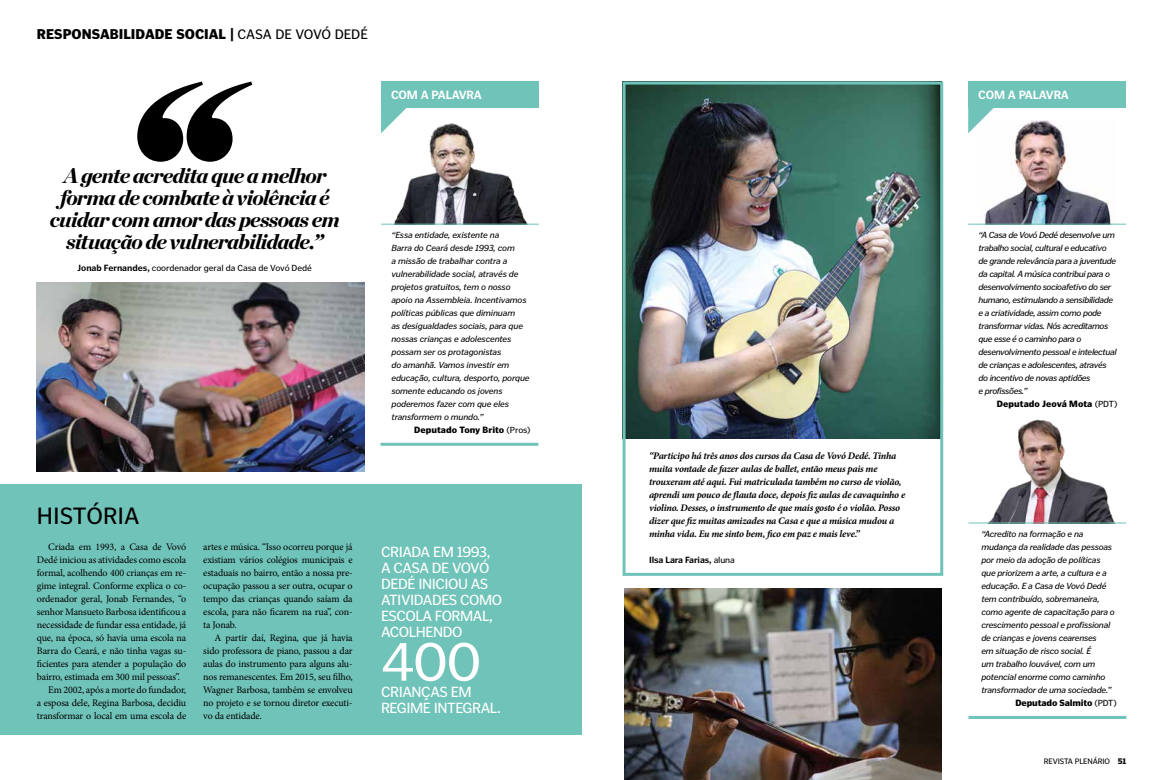
<style>
.page{position:relative;width:1163px;height:780px;background:#fff}
.page>*{position:absolute;margin:0;border:0;box-sizing:border-box;transform-origin:0 0}
.t1{font:55px "Poynter Gothic Text";color:#fff}
.t2{font:24px "Poynter Gothic Text";color:#000}
.t3{font:italic 900 21px/22px "Chronicle Display";letter-spacing:-.04em;color:#000;text-align:center}
.t4{font:15px/16px "Poynter Gothic Text";letter-spacing:-.03em;color:#fff}
.t5{font:900 14px "Poynter Gothic Text";color:#000}
.t6{font:700 12px "Poynter Gothic Text";letter-spacing:-.02em;color:#fff}
.t7{font:10px/13px "Minion Pro";letter-spacing:-.015em;color:#000;text-align:justify}
.t8{font:italic 700 10px/13px "Minion Pro";letter-spacing:-.02em;color:#000}
.t9{font:italic 9px/13px "Poynter Gothic Text";letter-spacing:-.025em;color:#000}
.t10{font:900 9px "Poynter Gothic Text";letter-spacing:-.005em;color:#000}
.t11{font:9px "Poynter Gothic Text";letter-spacing:-.005em;color:#000}
.t12{font:700 9px "Poynter Gothic Text";letter-spacing:-.015em;color:#000}
.t13{font:8px "Poynter Gothic Text";letter-spacing:-.015em;color:#000}
.s1{font-weight:400}
.s2{font-weight:700}
.s3{font-weight:900}
</style>
<div class="page">
<div style="left:0;top:485px;width:581px;height:249px;background:#70c3b9"></div>
<img style="left:626px;top:86px;width:313px;height:352px">
<div style="left:968px;top:82px;width:157px;height:26px;background:#70c3b9"></div>
<div style="left:381px;top:82px;width:158px;height:26px;background:#70c3b9"></div>
<img style="left:977px;top:121px;width:139px;height:103px">
<img style="left:390px;top:123px;width:139px;height:101px">
<svg style="left:968px;top:108px;width:26px;height:25px"></svg>
<svg style="left:381px;top:108px;width:26px;height:25px"></svg>
<hr style="left:968px;top:224px;width:157px;height:1px;background:#70c3b9">
<hr style="left:381px;top:224px;width:158px;height:1px;background:#70c3b9">
<img style="left:989px;top:420px;width:126px;height:102px">
<hr style="left:968px;top:522px;width:158px;height:1px;background:#70c3b9">
<hr style="left:968px;top:716px;width:158px;height:3px;background:#70c3b9">
<hr style="left:380px;top:443px;width:158px;height:3px;background:#70c3b9">
<img style="left:624px;top:589px;width:317px;height:191px">
<svg style="left:137px;top:82px;width:115px;height:80px"></svg>
<img style="left:37px;top:283px;width:328px;height:189px">
<div style="left:622px;top:82px;width:321px;height:494px;border:3px solid #70c3b9"></div>
<h3 class="t5" style="left:37px;top:26px;width:332px">RESPONSABILIDADE SOCIAL | <span class="s1">CASA DE VOVÓ DEDÉ</span></h3>
<h3 class="t6" style="left:391px;top:88px;width:92px">COM A PALAVRA</h3>
<h3 class="t6" style="left:978px;top:88px;width:92px">COM A PALAVRA</h3>
<h3 class="t3" style="left:50px;top:163px;width:291px">A gente acredita que a melhor forma de combate à violência é cuidar com amor das pessoas em situação de vulnerabilidade.”</h3>
<p class="t11" style="left:78px;top:262px;width:236px"><span class="s2">Jonab Fernandes,</span> coordenador geral da Casa de Vovó Dedé</p>
<h2 class="t2" style="left:37px;top:502px;width:104px">HISTÓRIA</h2>
<p class="t7" style="left:48px;top:540px;width:139px">Criada em 1993, a Casa de Vovó</p>
<p class="t7" style="left:37px;top:553px;width:151px">Dedé iniciou as atividades como escola</p>
<p class="t7" style="left:37px;top:566px;width:151px">formal, acolhendo 400 crianças em re-</p>
<p class="t7" style="left:37px;top:579px;width:151px">gime integral. Conforme explica o co-</p>
<p class="t7" style="left:37px;top:592px;width:151px">ordenador geral, Jonab Fernandes, “o</p>
<p class="t7" style="left:37px;top:605px;width:151px">senhor Mansueto Barbosa identificou a</p>
<p class="t7" style="left:37px;top:618px;width:151px">necessidade de fundar essa entidade, já</p>
<p class="t7" style="left:37px;top:631px;width:151px">que, na época, só havia uma escola na</p>
<p class="t7" style="left:37px;top:644px;width:151px">Barra do Ceará, e não tinha vagas su-</p>
<p class="t7" style="left:37px;top:657px;width:151px">ficientes para atender a população do</p>
<p class="t7" style="left:37px;top:670px;width:145px">bairro, estimada em 300 mil pessoas”.</p>
<p class="t7" style="left:48px;top:683px;width:139px">Em 2002, após a morte do fundador,</p>
<p class="t7" style="left:37px;top:696px;width:151px">a esposa dele, Regina Barbosa, decidiu</p>
<p class="t7" style="left:37px;top:709px;width:151px">transformar o local em uma escola de</p>
<p class="t7" style="left:203px;top:540px;width:151px">artes e música. “Isso ocorreu porque já existiam vários colégios municipais e estaduais no bairro, então a nossa pre&shy;ocupação passou a ser outra, ocupar o tempo das crianças quando saíam da escola, para não ficarem na rua”, con&shy;ta Jonab.</p>
<p class="t7" style="left:203px;top:631px;width:151px;text-indent:11px">A partir daí, Regina, que já havia sido professora de piano, passou a dar aulas do instrumento para alguns alu&shy;nos remanescentes. Em 2015, seu filho, Wagner Barbosa, também se envolveu no projeto e se tornou diretor executi&shy;vo da entidade.</p>
<p class="t9" style="left:391px;top:228px;width:140px">“Essa entidade, existente na<br>Barra do Ceará desde 1993, com<br>a missão de trabalhar contra a vulnerabilidade social, através de projetos gratuitos, tem o nosso apoio na Assembleia. Incentivamos políticas públicas que diminuam<br>as desigualdades sociais, para que nossas crianças e adolescentes possam ser os protagonistas<br>do amanhã. Vamos investir em educação, cultura, desporto, porque somente educando os jovens poderemos fazer com que eles transformem o mundo.”</p>
<p class="t10" style="left:414px;top:424px;width:118px">Deputado Tony Brito <span class="s1">(Pros)</span></p>
<h3 class="t4" style="left:381px;top:544px;width:123px">CRIADA EM 1993,<br>A CASA DE VOVÓ<br>DEDÉ INICIOU AS<br>ATIVIDADES COMO<br>ESCOLA FORMAL,<br>ACOLHENDO</h3>
<h1 class="t1" style="left:381px;top:631px;width:102px">400</h1>
<h3 class="t4" style="left:381px;top:683px;width:121px">CRIANÇAS EM<br>REGIME INTEGRAL.</h3>
<p class="t8" style="left:649px;top:449px;width:257px">“Participo há três anos dos cursos da Casa de Vovó Dedé. Tinha muita vontade de fazer aulas de ballet, então meus pais me trouxeram até aqui. Fui matriculada também no curso de violão, aprendi um pouco de flauta doce, depois fiz aulas de cavaquinho e violino. Desses, o instrumento de que mais gosto é o violão. Posso dizer que fiz muitas amizades na Casa e que a música mudou a minha vida. Eu me sinto bem, fico em paz e mais leve.”</p>
<p class="t12" style="left:649px;top:554px;width:87px">Ilsa Lara Farias, <span class="s1">aluna</span></p>
<p class="t9" style="left:978px;top:228px;width:139px">“A Casa de Vovó Dedé desenvolve um trabalho social, cultural e educativo de grande relevância para a juventude da capital. A música contribui para o desenvolvimento socioafetivo do ser humano, estimulando a sensibilidade e a criatividade, assim como pode transformar vidas. Nós acreditamos que esse é o caminho para o desenvolvimento pessoal e intelectual de crianças e adolescentes, através do incentivo de novas aptidões<br>e profissões.”</p>
<p class="t10" style="left:996px;top:398px;width:122px">Deputado Jeová Mota <span class="s1">(PDT)</span></p>
<p class="t9" style="left:981px;top:527px;width:103px">“Acredito na formação e na</p>
<p class="t9" style="left:981px;top:540px;width:132px">mudança da realidade das pessoas</p>
<p class="t9" style="left:981px;top:553px;width:121px">por meio da adoção de políticas</p>
<p class="t9" style="left:981px;top:566px;width:127px">que priorizem a arte, a cultura e a</p>
<p class="t9" style="left:981px;top:579px;width:126px">educação. E a Casa de Vovó Dedé</p>
<p class="t9" style="left:981px;top:592px;width:120px">tem contribuído, sobremaneira,</p>
<p class="t9" style="left:981px;top:605px;width:135px">como agente de capacitação para o</p>
<p class="t9" style="left:981px;top:618px;width:130px">crescimento pessoal e profissional</p>
<p class="t9" style="left:981px;top:631px;width:117px">de crianças e jovens cearenses</p>
<p class="t9" style="left:981px;top:644px;width:111px">em situação de risco social. É</p>
<p class="t9" style="left:981px;top:657px;width:115px">um trabalho louvável, com um</p>
<p class="t9" style="left:981px;top:670px;width:125px">potencial enorme como caminho</p>
<p class="t9" style="left:981px;top:683px;width:132px">transformador de uma sociedade.”</p>
<p class="t10" style="left:1015px;top:697px;width:103px">Deputado Salmito <span class="s1">(PDT)</span></p>
<p class="t13" style="left:1043px;top:756px;width:84px">REVISTA PLENÁRIO <span class="s3">51</span></p>
</div>
